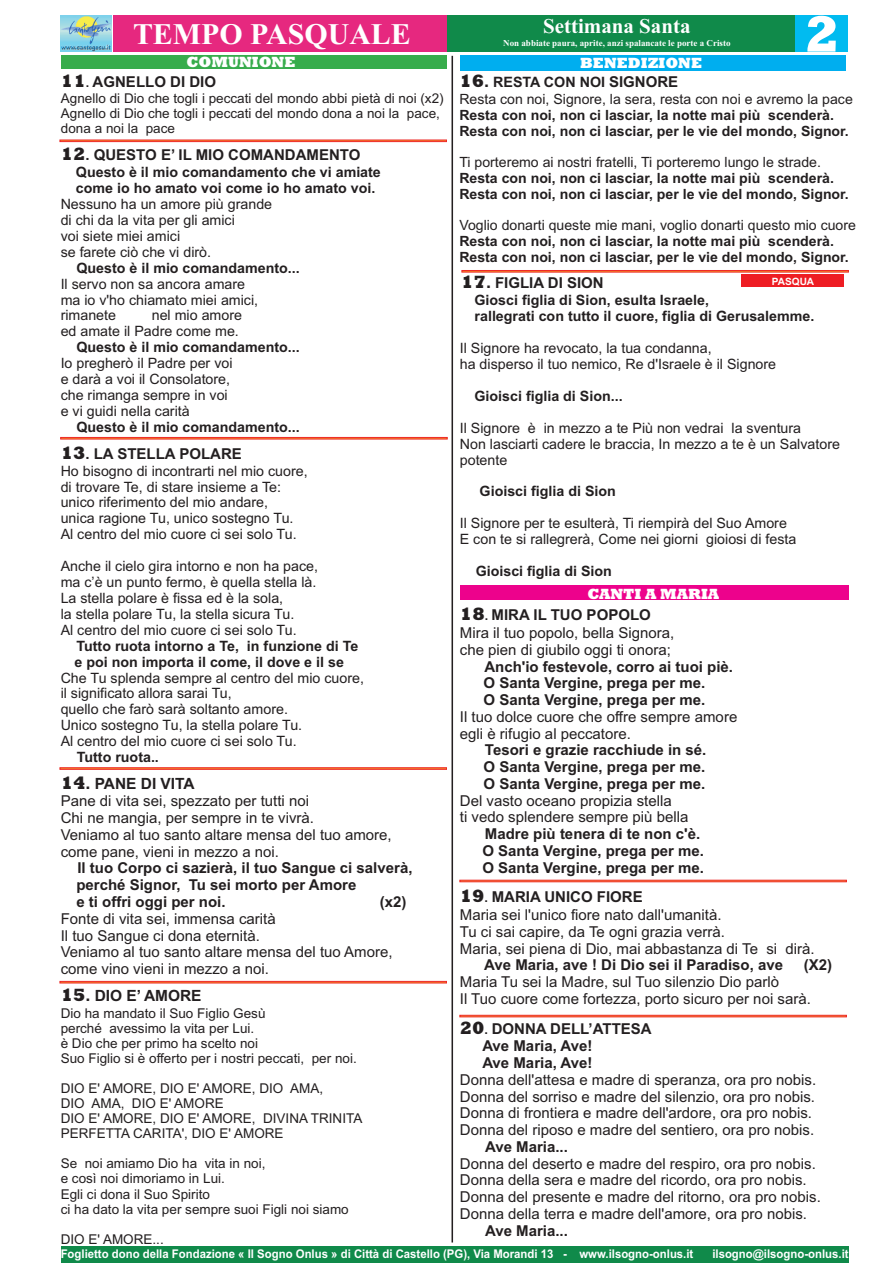
<style>
.page{position:relative;width:893px;height:1263px;background:#fff}
.page>*{position:absolute;margin:0;border:0;box-sizing:border-box;transform-origin:0 0}
.t1{font:800 51.75px "Rockwell";color:#fff}
.t2{font:700 29.85px "Times New Roman";color:#fff}
.t3{font:700 21px "Times New Roman";color:#fff}
.t4{font:700 15.45px "Arial";color:#231f20}
.t5{font:15px/16.8px "Arial";color:#231f20}
.t6{font:700 15px/16.8px "Arial";color:#231f20}
.t7{font:800 15px "Rockwell";color:#fff}
.t8{font:14.25px/15.9px "Arial";color:#231f20}
.t9{font:700 14.25px/15.9px "Arial";color:#231f20}
.t10{font:700 14.1px/15.8px "Arial";color:#231f20}
.t11{font:14.1px "Arial";color:#231f20}
.t12{font:13.5px/15.1px "Arial";color:#231f20}
.t13{font:700 12px "Arial";color:#fff;scale:.95 1}
.t14{font:700 10.05px "Arial";color:#fff}
.t15{font:700 9px "Times New Roman";color:#fff}
.s1{font-family:"Rockwell";font-weight:800;font-size:18px}
.s2{font-size:12.45px}
.s3{font-size:18px}
.s4{font-size:15px}
.s5{font-weight:700;font-size:12.45px}
.s6{font-weight:700}
.s7{font-weight:700;font-size:12.75px}
.s8{font-size:12.75px}
</style>
<div class="page">
<div style="left:460px;top:55px;width:386px;height:15px;background:#00aeef"></div>
<div style="left:61px;top:55px;width:385px;height:14px;background:#37ac4c"></div>
<img style="left:61px;top:15px;width:50px;height:37px">
<div style="left:794px;top:15px;width:53px;height:37px;background:#01bbf0"></div>
<div style="left:113px;top:15px;width:333px;height:37px;background:#e6287f"></div>
<svg style="left:59px;top:56px;width:394px;height:1187px"></svg>
<div style="left:460px;top:586px;width:388px;height:14px;background:#ed028c"></div>
<svg style="left:459px;top:1014px;width:388px;height:4px;background:#f48576"></svg>
<svg style="left:459px;top:879px;width:388px;height:3px"></svg>
<svg style="left:461px;top:270px;width:388px;height:3px"></svg>
<div style="left:742px;top:275px;width:102px;height:12px;background:#ee1d23"></div>
<div style="left:447px;top:15px;width:348px;height:37px;background:#108a4a"></div>
<div style="left:61px;top:1246px;width:787px;height:17px;background:#108a4a"></div>
<h2 class="t2" style="left:250px;top:23px;width:179px">ORDIN RIO</h2>
<h1 class="t1" style="left:791px;top:16px;width:37px">2</h1>
<h3 class="t3" style="left:543px;top:19px;width:149px">Settimana Santa</h3>
<p class="t15" style="left:503px;top:40px;width:229px">Non abbiate paura, aprite, anzi spalancate le porte a Cristo</p>
<h2 class="t2" style="left:133px;top:23px;width:279px">TEMPO PASQUALE</h2>
<p class="t6" style="left:61px;top:74px;width:157px"><span class="s1">11</span><span class="s2">.</span> AGNELLO DI DIO</p>
<p class="t12" style="left:61px;top:92px;width:384px">Agnello di Dio che togli i peccati del mondo abbi pietà di noi (x2)<br>Agnello di Dio che togli i peccati del mondo dona a noi la pace, dona a noi la pace</p>
<p class="t7" style="left:186px;top:57px;width:111px">COMUNIONE</p>
<p class="t7" style="left:580px;top:58px;width:124px">BENEDIZIONE</p>
<p class="t9" style="left:459px;top:76px;width:220px"><span class="s1">16</span><span class="s3">.</span> RESTA CON NOI <span class="s4">SIGNORE</span></p>
<p class="t11" style="left:459px;top:94px;width:395px">Resta con noi, Signore, la sera, resta con noi e avremo la pace</p>
<p class="t10" style="left:459px;top:108px;width:391px">Resta con noi, non ci lasciar, la notte mai più scenderà.<br>Resta con noi, non ci lasciar, per le vie del mondo, Signor.</p>
<p class="t11" style="left:459px;top:157px;width:363px">Ti porteremo ai nostri fratelli, Ti porteremo lungo le strade.</p>
<p class="t10" style="left:459px;top:171px;width:391px">Resta con noi, non ci lasciar, la notte mai più scenderà.<br>Resta con noi, non ci lasciar, per le vie del mondo, Signor.</p>
<p class="t11" style="left:459px;top:220px;width:398px">Voglio donarti queste mie mani, voglio donarti questo mio cuore</p>
<p class="t10" style="left:459px;top:234px;width:391px">Resta con noi, non ci lasciar, la notte mai più scenderà.<br>Resta con noi, non ci lasciar, per le vie del mondo, Signor.</p>
<p class="t6" style="left:61px;top:148px;width:301px"><span class="s1">12</span>. QUESTO E’ IL MIO COMANDAMENTO</p>
<p class="t9" style="left:76px;top:165px;width:306px">Questo è il mio comandamento che vi amiate come io ho amato voi come io ho amato voi.</p>
<p class="t8" style="left:61px;top:197px;width:213px">Nessuno ha un amore più grande di chi da la vita per gli amici<br>voi siete miei amici<br>se farete ciò che vi dirò.</p>
<p class="t9" style="left:77px;top:261px;width:225px">Questo è il mio comandamento...</p>
<p class="t8" style="left:61px;top:277px;width:199px">Il servo non sa ancora amare ma io v'ho chiamato miei amici, rimanete</p>
<p class="t6" style="left:461px;top:276px;width:144px"><span class="s1">17</span><span class="s3">.</span> FIGLIA DI SION</p>
<p class="t9" style="left:475px;top:294px;width:341px">Giosci figlia di Sion, esulta Israele,<br>rallegrati con tutto il cuore, figlia di Gerusalemme.</p>
<p class="t8" style="left:460px;top:341px;width:318px">Il Signore ha revocato, la tua condanna,<br>ha disperso il tuo nemico, Re d'Israele è il Signore</p>
<p class="t9" style="left:475px;top:389px;width:150px">Gioisci figlia di Sion...</p>
<p class="t8" style="left:460px;top:421px;width:382px">Il Signore è in mezzo a te Più non vedrai la sventura<br>Non lasciarti cadere le braccia, In mezzo a te è un Salvatore potente</p>
<p class="t9" style="left:480px;top:485px;width:138px">Gioisci figlia di Sion</p>
<p class="t8" style="left:460px;top:516px;width:338px">Il Signore per te esulterà, Ti riempirà del Suo Amore<br>E con te si rallegrerà, Come nei giorni gioiosi di festa</p>
<p class="t9" style="left:476px;top:564px;width:138px">Gioisci figlia di Sion</p>
<p class="t14" style="left:772px;top:277px;width:44px">PASQUA</p>
<p class="t8" style="left:61px;top:309px;width:183px;text-align:right">nel mio amore<br>ed amate il Padre come me.</p>
<p class="t9" style="left:77px;top:341px;width:225px">Questo è il mio comandamento...</p>
<p class="t8" style="left:61px;top:357px;width:173px">Io pregherò il Padre per voi e darà a voi il Consolatore, che rimanga sempre in voi e vi guidi nella carità</p>
<p class="t9" style="left:77px;top:420px;width:225px">Questo è il mio comandamento...</p>
<p class="t6" style="left:61px;top:446px;width:183px"><span class="s1">13</span>. LA STELLA POLARE</p>
<p class="t8" style="left:61px;top:464px;width:249px">Ho bisogno di incontrarti nel mio cuore, di trovare Te, di stare insieme a Te: unico riferimento del mio andare,<br>unica ragione Tu, unico sostegno Tu.<br>Al centro del mio cuore ci sei solo Tu.</p>
<p class="t8" style="left:61px;top:559px;width:259px">Anche il cielo gira intorno e non ha pace, ma c’è un punto fermo, è quella stella là.<br>La stella polare è fissa ed è la sola,<br>la stella polare Tu, la stella sicura Tu.<br>Al centro del mio cuore ci sei solo Tu.</p>
<p class="t9" style="left:75px;top:639px;width:285px">Tutto ruota intorno a Te, in funzione di Te e poi non importa il come, il dove e il se</p>
<p class="t8" style="left:61px;top:671px;width:305px">Che Tu splenda sempre al centro del mio cuore, il significato allora sarai Tu,<br>quello che farò sarà soltanto amore.<br>Unico sostegno Tu, la stella polare Tu.<br>Al centro del mio cuore ci sei solo Tu.</p>
<p class="t9" style="left:77px;top:750px;width:84px">Tutto ruota..</p>
<p class="t7" style="left:587px;top:588px;width:133px">CANTI A MARIA</p>
<p class="t5" style="left:460px;top:608px;width:216px;line-height:17.2px"><span class="s1">18</span><span class="s5">.</span> <span class="s6">MIRA IL TUO POPOLO<br></span>Mira il tuo popolo, bella Signora, che pien di giubilo oggi ti onora;</p>
<p class="t6" style="left:483px;top:659px;width:251px">Anch'io festevole, corro ai tuoi piè.<br>O Santa Vergine, prega per me.<br>O Santa Vergine, prega per me.</p>
<p class="t5" style="left:460px;top:709px;width:279px">Il tuo dolce cuore che offre sempre amore egli è rifugio al peccatore.</p>
<p class="t6" style="left:483px;top:743px;width:224px;text-align:justify">Tesori e grazie racchiude in sé.<br>O Santa Vergine, prega per me.<br>O Santa Vergine, prega per me.</p>
<p class="t5" style="left:460px;top:793px;width:230px">Del vasto oceano propizia stella<br>ti vedo splendere sempre più bella</p>
<p class="t6" style="left:482px;top:827px;width:223px">Madre più tenera di te non c'è.<br>O Santa Vergine, prega per me.<br>O Santa Vergine, prega per me.</p>
<p class="t5" style="left:460px;top:890px;width:356px"><span class="s1">19</span><span class="s7">.</span> <span class="s6">MARIA UNICO FIORE<br></span>Maria sei l'unico fiore nato dall'umanità.<br>Tu ci sai capire, da Te ogni grazia verrà.<br>Maria, sei piena di Dio, mai abbastanza di Te si dirà.</p>
<p class="t6" style="left:484px;top:958px;width:300px">Ave Maria, ave ! Di Dio sei il Paradiso, ave</p>
<p class="t6" style="left:804px;top:958px;width:30px">(X2)</p>
<p class="t5" style="left:460px;top:975px;width:352px">Maria Tu sei la Madre, sul Tuo silenzio Dio parlò<br>Il Tuo cuore come fortezza, porto sicuro per noi sarà.</p>
<p class="t4" style="left:61px;top:777px;width:136px"><span class="s1">14</span><span class="s3">.</span> PANE DI VITA</p>
<p class="t5" style="left:61px;top:794px;width:333px">Pane di vita sei, spezzato per tutti noi<br>Chi ne mangia, per sempre in te vivrà.<br>Veniamo al tuo santo altare mensa del tuo amore, come pane, vieni in mezzo a noi.</p>
<p class="t6" style="left:76px;top:861px;width:338px">Il tuo Corpo ci sazierà, il tuo Sangue ci salverà, perché Signor, Tu sei morto per Amore<br>e ti offri oggi per noi.</p>
<p class="t6" style="left:380px;top:895px;width:28px">(x2)</p>
<p class="t5" style="left:61px;top:911px;width:333px">Fonte di vita sei, immensa carità<br>Il tuo Sangue ci dona eternità.<br>Veniamo al tuo santo altare mensa del tuo Amore, come vino vieni in mezzo a noi.</p>
<p class="t4" style="left:61px;top:990px;width:142px"><span class="s1">15</span><span class="s3">.</span> DIO E’ AMORE</p>
<p class="t12" style="left:61px;top:1006px;width:298px">Dio ha mandato il Suo Figlio Gesù<br>perché avessimo la vita per Lui.<br>è Dio che per primo ha scelto noi<br>Suo Figlio si è offerto per i nostri peccati, per noi.</p>
<p class="t12" style="left:61px;top:1082px;width:303px">DIO E' AMORE, DIO E' AMORE, DIO AMA,<br>DIO AMA, DIO E' AMORE<br>DIO E' AMORE, DIO E' AMORE, DIVINA TRINITA<br>PERFETTA CARITA', DIO E' AMORE</p>
<p class="t12" style="left:61px;top:1157px;width:290px">Se noi amiamo Dio ha vita in noi,<br>e così noi dimoriamo in Lui.<br>Egli ci dona il Suo Spirito<br>ci ha dato la vita per sempre suoi Figli noi siamo</p>
<p class="t12" style="left:61px;top:1233px;width:105px">DIO E' AMORE...</p>
<p class="t6" style="left:482px;top:1021px;width:171px;line-height:17.2px;text-indent:-23px"><span class="s1">20</span><span class="s8">.</span> DONNA DELL’ATTESA<br>Ave Maria, Ave!<br>Ave Maria, Ave!</p>
<p class="t5" style="left:460px;top:1072px;width:358px">Donna dell'attesa e madre di speranza, ora pro nobis.<br>Donna del sorriso e madre del silenzio, ora pro nobis.<br>Donna di frontiera e madre dell'ardore, ora pro nobis.<br>Donna del riposo e madre del sentiero, ora pro nobis.</p>
<p class="t6" style="left:485px;top:1139px;width:84px">Ave Maria...</p>
<p class="t5" style="left:460px;top:1156px;width:363px">Donna del deserto e madre del respiro, ora pro nobis.<br>Donna della sera e madre del ricordo, ora pro nobis.<br>Donna del presente e madre del ritorno, ora pro nobis.<br>Donna della terra e madre dell'amore, ora pro nobis.</p>
<p class="t6" style="left:485px;top:1223px;width:84px">Ave Maria...</p>
<p class="t13" style="left:61px;top:1249px;width:667px">Foglietto dono della Fondazione « Il Sogno Onlus » di Città di Castello (PG), Via Morandi 13 - www.ilsogno-onlus.it</p>
<p class="t13" style="left:712px;top:1249px;width:145px">ilsogno@ilsogno-onlus.it</p>
</div>
